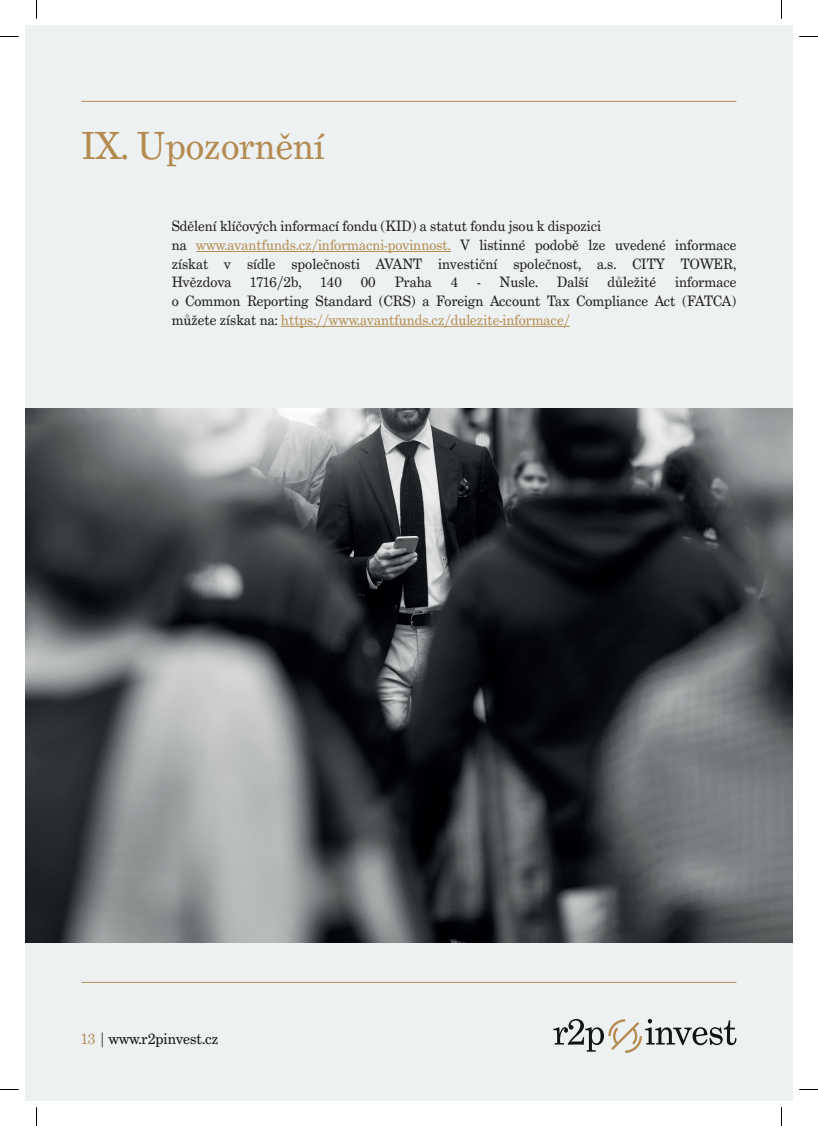
<style>
.page{position:relative;width:818px;height:1126px;background:#fff}
.page>*{position:absolute;margin:0;border:0;box-sizing:border-box;transform-origin:0 0}
.t1{font:37.5px "Grad";color:#b48c52}
.t2{font:15px "Grad";color:#111314}
.t3{font:14.38px/18.8px "Grad";color:#231f20}
.s1{color:#b68e52}
.s2{color:#b48c52}
.s3{color:#231f20}
</style>
<div class="page">
<div style="left:26px;top:26px;width:765px;height:1073px;background:#edf1f2"></div>
<svg style="left:553px;top:1019px;width:183px;height:33px"></svg>
<hr style="left:81px;top:101px;width:655px;height:1px;background:#b48c52">
<hr style="left:81px;top:981px;width:655px;height:1px;background:#b48c52">
<hr style="left:196px;top:251px;width:254px;height:1px;background:#b68e52">
<hr style="left:281px;top:326px;width:288px;height:1px;background:#b68e52">
<img style="left:26px;top:408px;width:765px;height:534px">
<svg style="left:0;top:36px;width:19px;height:1px"></svg>
<svg style="left:799px;top:36px;width:18px;height:1px"></svg>
<svg style="left:0;top:1089px;width:19px;height:1px"></svg>
<svg style="left:799px;top:1089px;width:18px;height:1px"></svg>
<svg style="left:36px;top:0;width:1px;height:19px"></svg>
<svg style="left:36px;top:1107px;width:1px;height:18px"></svg>
<h1 class="t1" style="left:81px;top:122px;width:244px">IX. Upozornění</h1>
<p class="t3" style="left:171px;top:217px;width:566px">Sdělení klíčových informací fondu (KID) a statut fondu jsou k dispozici<br>na <span class="s1">www.avantfunds.cz/informacni-povinnost.</span> V listinné podobě lze uvedené informace získat v sídle společnosti AVANT investiční společnost, a.s. CITY TOWER, Hvězdova</p>
<p class="t3" style="left:250px;top:273px;width:53px">1716/2b,</p>
<p class="t3" style="left:320px;top:273px;width:22px">140</p>
<p class="t3" style="left:360px;top:273px;width:16px">00</p>
<p class="t3" style="left:394px;top:273px;width:39px">Praha</p>
<p class="t3" style="left:450px;top:273px;width:9px">4</p>
<p class="t3" style="left:477px;top:273px;width:62px">- Nusle.</p>
<p class="t3" style="left:557px;top:273px;width:33px">Další</p>
<p class="t3" style="left:607px;top:273px;width:50px">důležité</p>
<p class="t3" style="left:171px;top:273px;width:566px;text-align:justify;text-indent:503px">informace o Common Reporting Standard (CRS) a Foreign Account Tax Compliance Act (FATCA) můžete získat na: <span class="s1">https://www.avantfunds.cz/dulezite-informace/</span></p>
<p class="t2" style="left:81px;top:1029px;width:138px"><span class="s2">13</span> <span class="s3">|</span> www.r2pinvest.cz</p>
</div>
